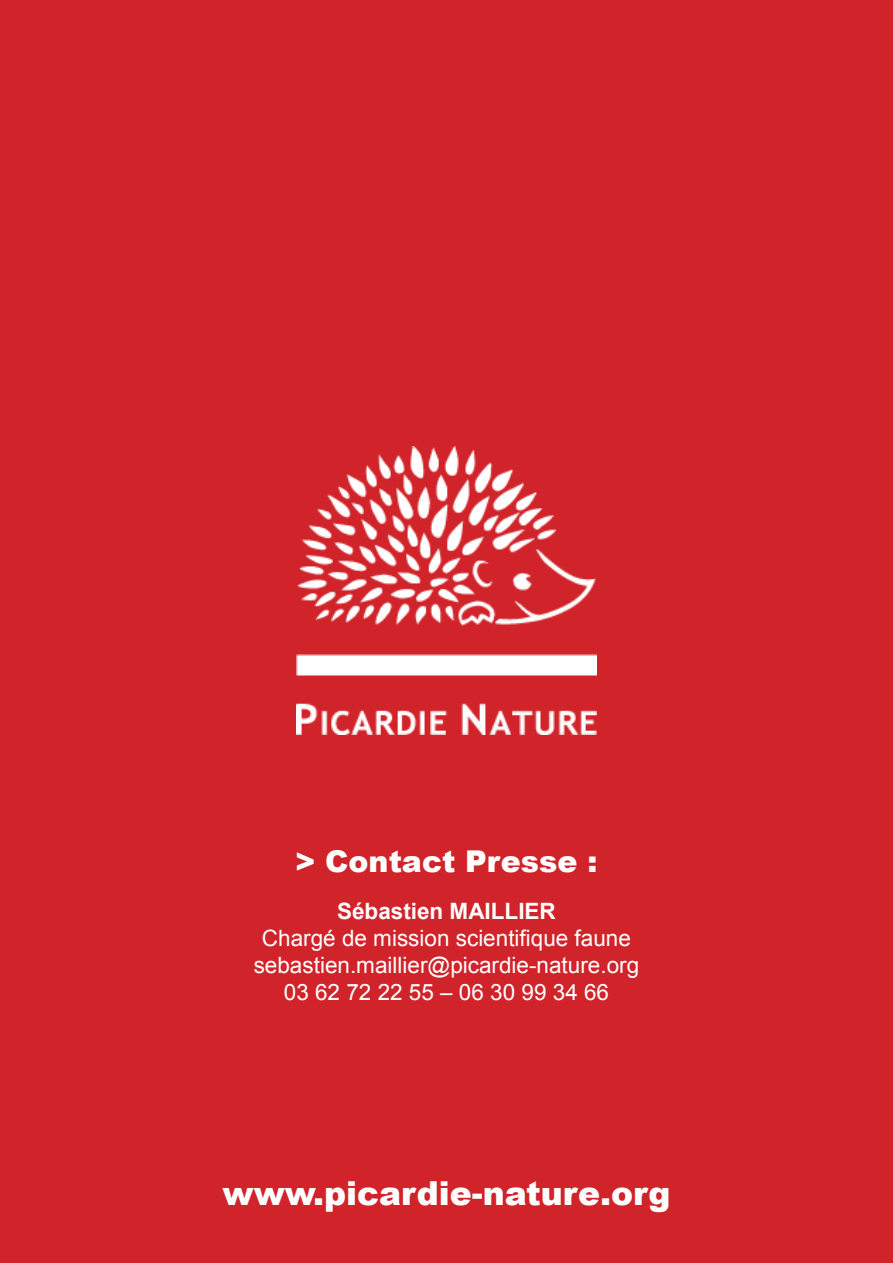
<style>
.page{position:relative;width:893px;height:1263px;background:#d1232a}
.page>*{position:absolute;margin:0;border:0;box-sizing:border-box;transform-origin:0 0}
.t1{font:900 33px "Arial";color:#fff}
.t2{font:900 30px "Arial";color:#fff}
.t3{font:22.5px "Arial";color:#fff}
.t4{font:700 22.5px "Arial";color:#fff}
</style>
<div class="page">
<img style="left:296px;top:446px;width:301px;height:288px">
<p class="t2" style="left:295px;top:839px;width:303px">&gt; Contact Presse :</p>
<p class="t4" style="left:337px;top:896px;width:220px">Sébastien MAILLIER</p>
<p class="t3" style="left:262px;top:923px;width:370px">Chargé de mission scientifique faune</p>
<p class="t3" style="left:254px;top:950px;width:387px">sebastien.maillier@picardie-nature.org</p>
<p class="t3" style="left:284px;top:977px;width:327px">03 62 72 22 55 – 06 30 99 34 66</p>
<p class="t1" style="left:223px;top:1170px;width:449px">www.picardie-nature.org</p>
</div>
